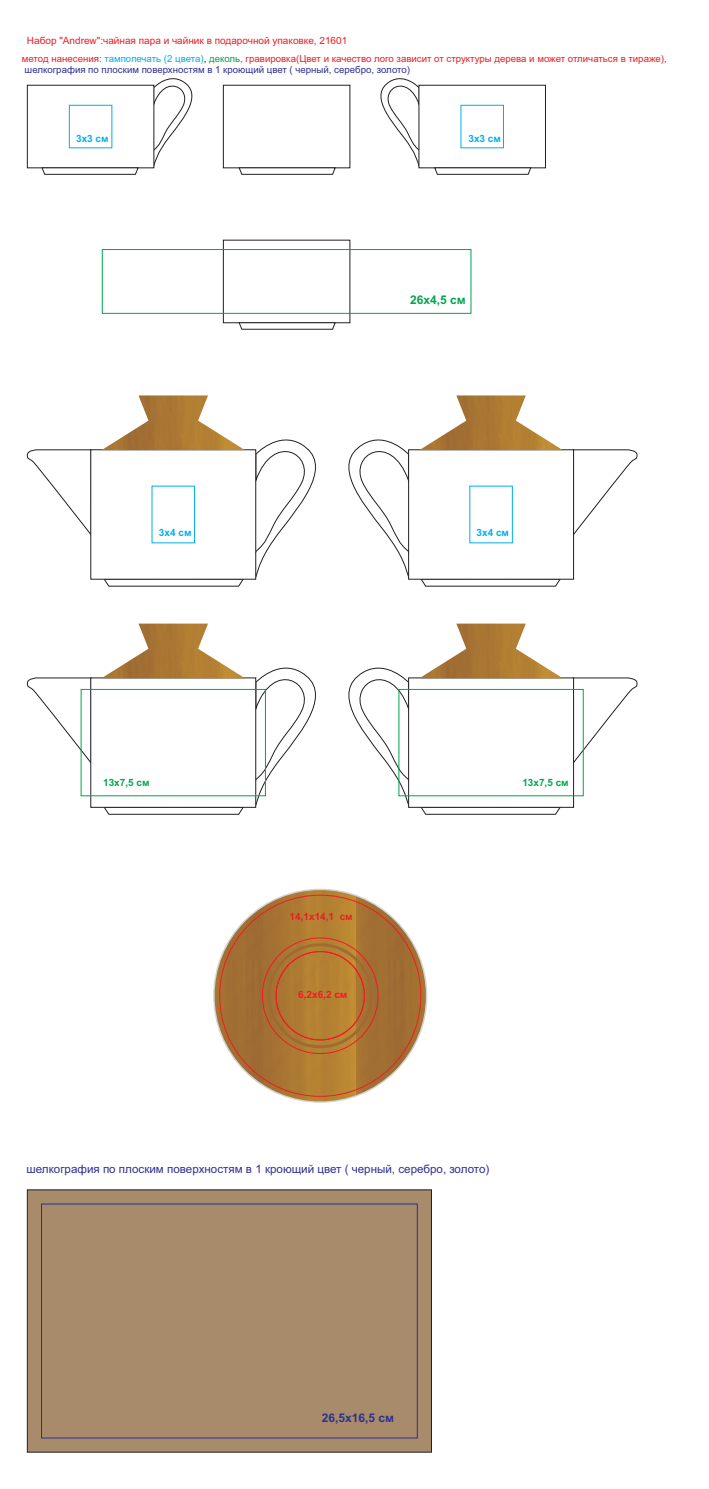
<style>
.page{position:relative;width:709px;height:1489px;background:#fff}
.page>*{position:absolute;margin:0;border:0;box-sizing:border-box;transform-origin:0 0}
.t1{font:700 12px "Arial";color:#2e3092}
.t2{font:700 12px "Arial";color:#00a54f}
.t3{font:11.6px "Arial";color:#2e3092}
.t4{font:10px "Arial";color:#ee1d23}
.t5{font:700 10px "Arial";color:#00aeef}
.t6{font:700 10px "Arial";color:#ee1d23}
.t7{font:700 10px "Arial";color:#00a54f}
.t8{font:9.65px/10.8px "Arial";color:#ee1d23}
.s1{color:#00aeef}
.s2{color:#231f20}
.s3{color:#00a54f}
.s4{color:#2e3092}
</style>
<div class="page">
<svg style="left:213px;top:888px;width:215px;height:215px"></svg>
<svg style="left:27px;top:78px;width:166px;height:97px"></svg>
<div style="left:69px;top:105px;width:43px;height:43px;border:1px solid #00aeef"></div>
<svg style="left:380px;top:78px;width:166px;height:97px"></svg>
<svg style="left:223px;top:85px;width:127px;height:90px"></svg>
<svg style="left:223px;top:240px;width:127px;height:89px"></svg>
<div style="left:102px;top:249px;width:369px;height:64px;border:1px solid #00a54f"></div>
<svg style="left:27px;top:395px;width:610px;height:191px"></svg>
<svg style="left:27px;top:623px;width:610px;height:191px"></svg>
<div style="left:399px;top:689px;width:184px;height:107px;border:1px solid #00a54f"></div>
<div style="left:81px;top:689px;width:184px;height:107px;border:1px solid #00a54f"></div>
<div style="left:27px;top:1189px;width:405px;height:263px;background:#a78b6b"></div>
<div style="left:41px;top:1203px;width:376px;height:234px;border:1px solid #2e3092"></div>
<p class="t4" style="left:27px;top:37px;width:322px">Набор "Andrew":чайная пара и чайник в подарочной упаковке, 21601</p>
<p class="t8" style="left:22px;top:54px;width:646px">метод нанесения: <span class="s1">тампопечать (2 цвета)</span><span class="s2">,</span> <span class="s3">деколь,</span> гравировка(Цвет и качество лого зависит от структуры дерева и может отличаться в тираже), <span class="s4">шелкография по плоским поверхностям в 1 кроющий цвет ( черный, серебро, золото)</span></p>
<p class="t5" style="left:76px;top:135px;width:34px">3х3 см</p>
<p class="t5" style="left:468px;top:135px;width:34px">3х3 см</p>
<p class="t2" style="left:410px;top:295px;width:57px">26х4,5 см</p>
<p class="t5" style="left:159px;top:528px;width:34px">3х4 см</p>
<p class="t5" style="left:476px;top:528px;width:34px">3х4 см</p>
<p class="t7" style="left:103px;top:778px;width:48px">13х7,5 см</p>
<p class="t6" style="left:289px;top:913px;width:64px">14,1х14,1 см</p>
<p class="t6" style="left:298px;top:990px;width:51px">6,2х6,2 см</p>
<p class="t7" style="left:522px;top:778px;width:48px">13х7,5 см</p>
<p class="t3" style="left:27px;top:1164px;width:464px">шелкография по плоским поверхностям в 1 кроющий цвет ( черный, серебро, золото)</p>
<p class="t1" style="left:322px;top:1412px;width:74px">26,5х16,5 см</p>
</div>
